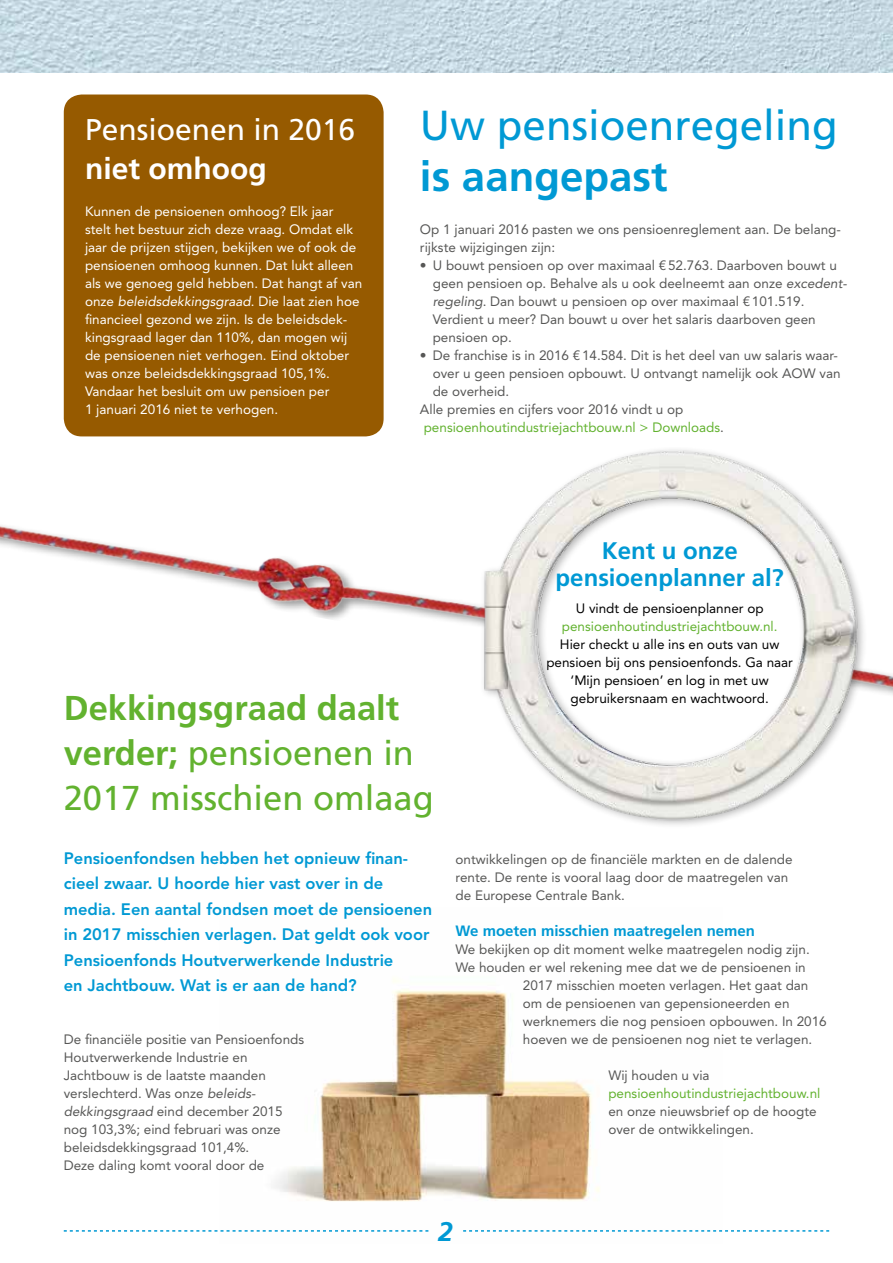
<style>
.page{position:relative;width:893px;height:1263px;background:#fff}
.page>*{position:absolute;margin:0;border:0;box-sizing:border-box;transform-origin:0 0}
.t1{font:42px "Frutiger LT Std";color:#0099d4}
.t2{font:700 42px "Frutiger LT Std";color:#0099d4}
.t3{font:34.5px/45px "Frutiger LT Std";color:#62b22f}
.t4{font:30px "Frutiger LT Std";color:#fff}
.t5{font:700 30px "Frutiger LT Std";color:#fff}
.t6{font:italic 700 27px "Frutiger LT Std";color:#0099d4}
.t7{font:700 24px/27px "Frutiger LT Std";color:#0099d4;text-align:center}
.t8{font:800 16.5px/25.5px "Avenir LT Std";color:#0099d4}
.t9{font:700 15px "Frutiger LT Std";color:#0099d4}
.t10{font:13.5px/18px "Avenir LT Std";color:#575756}
.t11{font:13.5px/18px "Avenir LT Std";color:#fff}
.t12{font:13.5px/18px "Avenir LT Std";color:#000;text-align:center}
.t13{font:13.5px "Avenir LT Std";color:#62b22f}
.s1{font-style:italic}
.s2{color:#575756}
.s3{font-weight:700}
</style>
<div class="page">
<img style="left:220px;top:979px;width:502px;height:253px">
<img style="left:0;top:525px;width:893px;height:170px">
<img style="left:469px;top:449px;width:398px;height:376px">
<div style="left:64px;top:95px;width:320px;height:341px;background:#965a00;border-radius:18px"></div>
<img style="left:0;top:0;width:893px;height:72px">
<svg style="left:463px;top:1230px;width:366px;height:1px"></svg>
<svg style="left:64px;top:1230px;width:364px;height:1px"></svg>
<h3 class="t4" style="left:85px;top:112px;width:272px">Pensioenen in 2016</h3>
<h3 class="t5" style="left:85px;top:151px;width:183px">niet omhoog</h3>
<p class="t11" style="left:85px;top:202px;width:279px">Kunnen de pensioenen omhoog? Elk jaar stelt het bestuur zich deze vraag. Omdat elk jaar de prijzen stijgen, bekijken we of ook de pensioenen omhoog kunnen. Dat lukt alleen als we genoeg geld hebben. Dat hangt af van onze <span class="s1">beleidsdekkingsgraad</span>. Die laat zien hoe financieel gezond we zijn. Is de beleidsdek&shy;kingsgraad lager dan 110%, dan mogen wij de pensioenen niet verhogen. Eind oktober was onze beleidsdekkingsgraad 105,1%.<br>Vandaar het besluit om uw pensioen per<br>1 januari 2016 niet te verhogen.</p>
<h1 class="t1" style="left:420px;top:101px;width:419px">Uw pensioenregeling</h1>
<h1 class="t2" style="left:420px;top:152px;width:249px">is aangepast</h1>
<p class="t10" style="left:420px;top:220px;width:422px">Op 1 januari 2016 pasten we ons pensioenreglement aan. De belang&shy;rijkste wijzigingen zijn:</p>
<p class="t10" style="left:433px;top:256px;width:416px;text-indent:-13px">• U bouwt pensioen op over maximaal €52.763. Daarboven bouwt u geen pensioen op. Behalve als u ook deelneemt aan onze <span class="s1">excedent&shy;regeling</span>. Dan bouwt u pensioen op over maximaal €101.519.<br>Verdient u meer? Dan bouwt u over het salaris daarboven geen pensioen op.</p>
<p class="t10" style="left:420px;top:346px;width:420px">• De franchise is in 2016 €14.584. Dit is het deel van uw salaris waar-</p>
<p class="t10" style="left:433px;top:364px;width:409px">over u geen pensioen opbouwt. U ontvangt namelijk ook AOW van</p>
<p class="t10" style="left:433px;top:382px;width:78px">de overheid.</p>
<p class="t10" style="left:420px;top:400px;width:265px">Alle premies en cijfers voor 2016 vindt u op</p>
<p class="t13" style="left:424px;top:419px;width:302px">pensioenhoutindustriejachtbouw.nl &gt; Downloads<span class="s2">.</span></p>
<h2 class="t3" style="left:64px;top:685px;width:372px"><span class="s3">Dekkingsgraad daalt verder;</span> pensioenen in<br>2017 misschien omlaag</h2>
<p class="t8" style="left:64px;top:845px;width:370px">Pensioenfondsen hebben het opnieuw finan&shy;cieel zwaar. U hoorde hier vast over in de media. Een aantal fondsen moet de pensioenen in 2017 misschien verlagen. Dat geldt ook voor Pensioenfonds Houtverwerkende Industrie<br>en Jachtbouw. Wat is er aan de hand?</p>
<p class="t10" style="left:64px;top:1030px;width:242px">De financiële positie van Pensioenfonds Houtverwerkende Industrie en Jachtbouw is de laatste maanden verslechterd. Was onze <span class="s1">beleids&shy;dekkingsgraad</span> eind december 2015 nog 103,3%; eind februari was onze beleidsdekkingsgraad 101,4%.<br>Deze daling komt vooral door de</p>
<h3 class="t7" style="left:556px;top:538px;width:230px">Kent u onze pensioenplanner al?</h3>
<p class="t12" style="left:576px;top:599px;width:189px">U vindt de pensioenplanner op</p>
<p class="t13" style="left:562px;top:618px;width:217px">pensioenhoutindustriejachtbouw.nl.</p>
<p class="t12" style="left:546px;top:635px;width:248px">Hier checkt u alle ins en outs van uw pensioen bij ons pensioenfonds. Ga naar ‘Mijn pensioen’ en log in met uw gebruikersnaam en wachtwoord.</p>
<p class="t10" style="left:455px;top:850px;width:339px">ontwikkelingen op de financiële markten en de dalende rente. De rente is vooral laag door de maatregelen van de Europese Centrale Bank.</p>
<p class="t9" style="left:455px;top:922px;width:301px">We moeten misschien maatregelen nemen</p>
<p class="t10" style="left:455px;top:940px;width:356px">We bekijken op dit moment welke maatregelen nodig zijn.</p>
<p class="t10" style="left:455px;top:958px;width:352px">We houden er wel rekening mee dat we de pensioenen in</p>
<p class="t10" style="left:523px;top:976px;width:287px">2017 misschien moeten verlagen. Het gaat dan</p>
<p class="t10" style="left:523px;top:994px;width:268px">om de pensioenen van gepensioneerden en</p>
<p class="t10" style="left:523px;top:1012px;width:305px">werknemers die nog pensioen opbouwen. In 2016</p>
<p class="t10" style="left:523px;top:1030px;width:291px">hoeven we de pensioenen nog niet te verlagen.</p>
<p class="t10" style="left:608px;top:1066px;width:103px">Wij houden u via</p>
<p class="t13" style="left:608px;top:1085px;width:214px">pensioenhoutindustriejachtbouw.nl</p>
<p class="t10" style="left:608px;top:1102px;width:210px">en onze nieuwsbrief op de hoogte over de ontwikkelingen.</p>
<h3 class="t6" style="left:438px;top:1216px;width:17px">2</h3>
</div>
